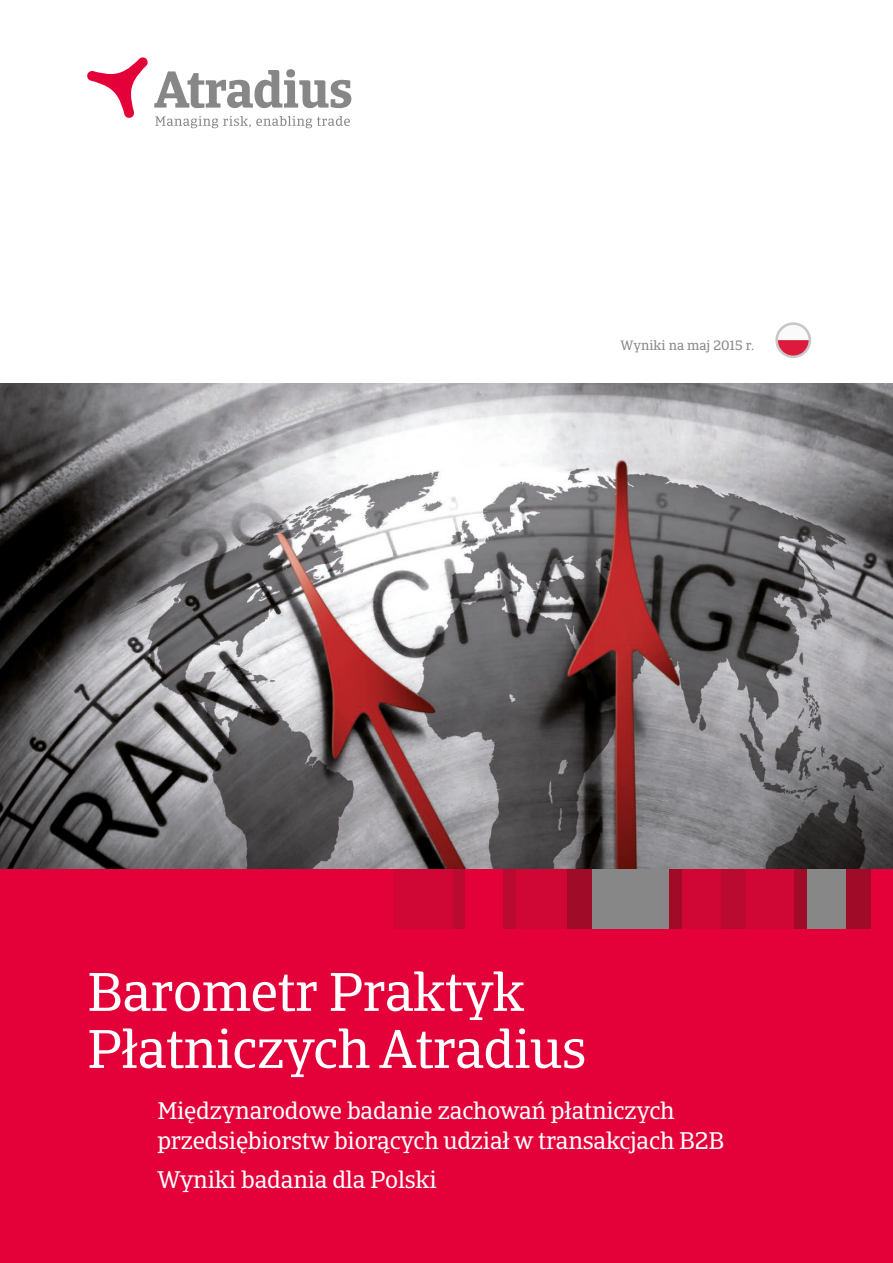
<style>
.page{position:relative;width:893px;height:1263px;background:#fff}
.page>*{position:absolute;margin:0;border:0;box-sizing:border-box;transform-origin:0 0}
.t1{font:54px/57px "Catalana";letter-spacing:-.01em;color:#fff}
.t2{font:24px/30px "Catalana";letter-spacing:-.01em;color:#fff}
.t3{font:13.5px "Catalana";color:#878787}
</style>
<div class="page">
<div style="left:0;top:869px;width:893px;height:394px;background:#e4013a"></div>
<img style="left:0;top:384px;width:893px;height:485px">
<div style="left:452px;top:869px;width:13px;height:60px;background:#ba0a2f"></div>
<div style="left:393px;top:869px;width:59px;height:60px;background:#d00635"></div>
<div style="left:516px;top:869px;width:51px;height:60px;background:#d00635"></div>
<div style="left:746px;top:869px;width:49px;height:60px;background:#d00635"></div>
<div style="left:567px;top:869px;width:26px;height:60px;background:#a00c27"></div>
<div style="left:720px;top:869px;width:26px;height:60px;background:#ba0a2f"></div>
<div style="left:846px;top:869px;width:25px;height:60px;background:#a00c27"></div>
<div style="left:503px;top:869px;width:13px;height:60px;background:#ba0a2f"></div>
<div style="left:593px;top:869px;width:76px;height:60px;background:#878787"></div>
<div style="left:669px;top:869px;width:13px;height:60px;background:#a00c27"></div>
<div style="left:682px;top:869px;width:38px;height:60px;background:#d00635"></div>
<div style="left:807px;top:869px;width:39px;height:60px;background:#878787"></div>
<div style="left:795px;top:869px;width:12px;height:60px;background:#a00c27"></div>
<svg style="left:154px;top:69px;width:197px;height:39px"></svg>
<svg style="left:87px;top:57px;width:61px;height:61px"></svg>
<svg style="left:155px;top:116px;width:195px;height:12px"></svg>
<svg style="left:775px;top:322px;width:36px;height:36px"></svg>
<svg style="left:778px;top:325px;width:31px;height:30px"></svg>
<p class="t3" style="left:621px;top:338px;width:135px">Wyniki na maj 2015 r.</p>
<h1 class="t1" style="left:87px;top:964px;width:501px">Barometr Praktyk<br>Płatniczych Atradius</h1>
<p class="t2" style="left:157px;top:1096px;width:568px">Międzynarodowe badanie zachowań płatniczych przedsiębiorstw biorących udział w transakcjach B2B</p>
<p class="t2" style="left:157px;top:1165px;width:281px">Wyniki badania dla Polski</p>
</div>
